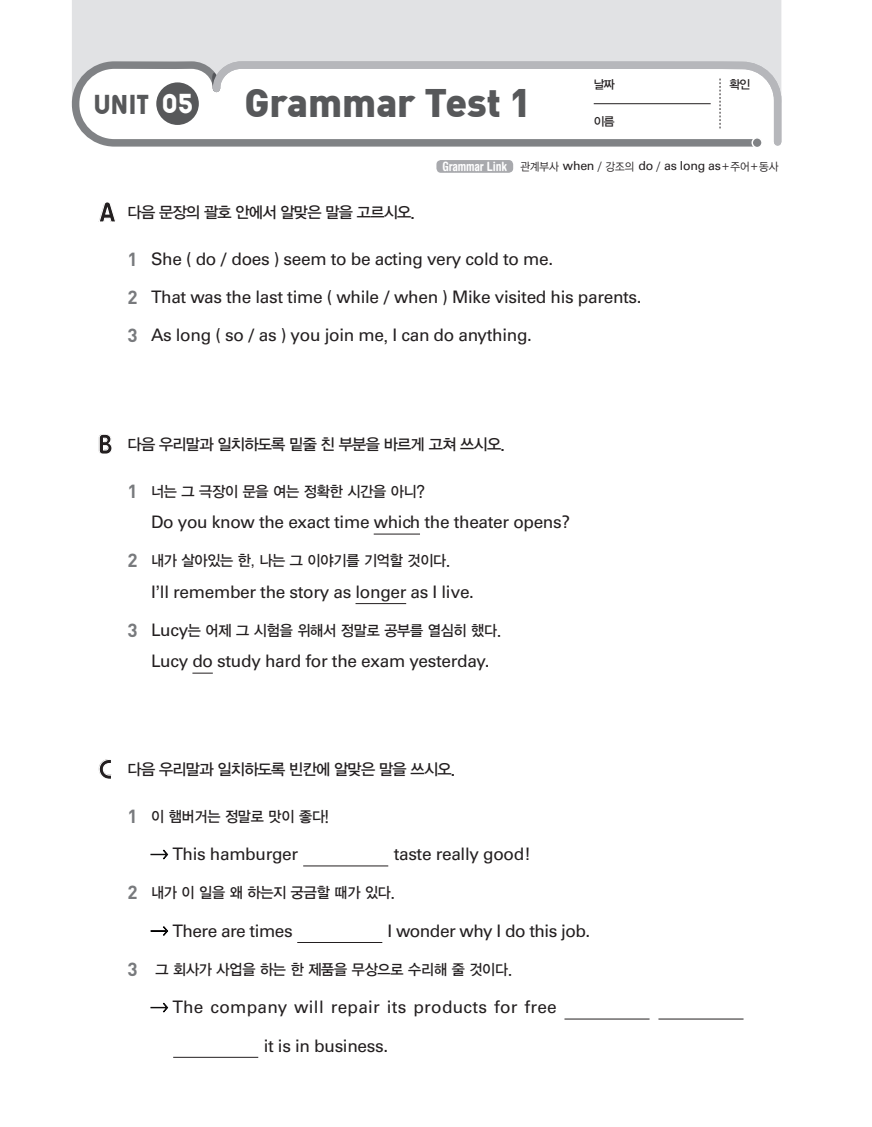
<style>
.page{position:relative;width:872px;height:1127px;background:#fff}
.page>*{position:absolute;margin:0;border:0;box-sizing:border-box;transform-origin:0 0}
.t1{font:39px "Dinbla";color:#57585a}
.t2{font:700 27px "Harry";color:#231f20}
.t3{font:700 26.1px "Harry";letter-spacing:.01em;color:#57585a}
.t4{font:17.25px "Univers LT Std";letter-spacing:-.02em;color:#231f20}
.t5{font:17.25px "Univers LT Std";letter-spacing:.015em;color:#231f20}
.t6{font:15.75px "YDVYGO13";letter-spacing:-.05em;color:#231f20}
.t7{font:15px "YDVYGO13";letter-spacing:-.015em;color:#231f20;scale:.95 1}
.t8{font:12px "YDVYGO13";color:#231f20}
.t9{font:11.25px "YDVYGO12";letter-spacing:-.005em;color:#231f20;scale:.93 1}
.s1{color:#fff}
.s2{font-family:"Helvetica Rounded LT Std";font-weight:700;font-stretch:condensed;font-size:12.75px;color:#fff}
.s3{font-family:"Univers LT Std";font-size:12.3px}
.s4{font-family:"DIN";font-weight:700;font-size:18.75px;color:#787a7d}
.s5{font-family:"YDVYGO13";font-size:15px}
.s6{font-family:"Helvetica Neue"}
.s7{font-family:"Univers LT Std";font-size:17.25px}
</style>
<div class="page">
<hr style="left:374px;top:534px;width:46px;height:1px;background:#231f20">
<hr style="left:355px;top:603px;width:51px;height:1px;background:#231f20">
<svg style="left:192px;top:673px;width:21px;height:1px"></svg>
<hr style="left:303px;top:866px;width:85px;height:1px;background:#231f20">
<hr style="left:297px;top:942px;width:85px;height:1px;background:#231f20">
<hr style="left:564px;top:1019px;width:85px;height:1px;background:#231f20">
<hr style="left:658px;top:1019px;width:85px;height:1px;background:#231f20">
<hr style="left:173px;top:1057px;width:85px;height:1px;background:#231f20">
<div style="left:436px;top:160px;width:77px;height:13px;background:#a8a9ad;border-radius:4px"></div>
<div style="left:72px;top:0;width:709px;height:58px;background:#e1e2e4"></div>
<svg style="left:71px;top:58px;width:138px;height:89px"></svg>
<svg style="left:209px;top:58px;width:573px;height:89px"></svg>
<div style="left:752px;top:138px;width:10px;height:10px;background:#808285;border-radius:50%"></div>
<div style="left:751px;top:137px;width:11px;height:11px;border:2px solid #fff;border-radius:50%"></div>
<div style="left:156px;top:82px;width:43px;height:43px;background:#57585a;border-radius:50%"></div>
<svg style="left:719px;top:79px;width:1px;height:49px"></svg>
<hr style="left:594px;top:103px;width:116px;height:1px;background:#231f20">
<svg style="left:150px;top:849px;width:18px;height:10px"></svg>
<svg style="left:150px;top:926px;width:18px;height:10px"></svg>
<svg style="left:150px;top:1002px;width:18px;height:11px"></svg>
<h3 class="t3" style="left:94px;top:86px;width:101px">UNIT <span class="s1">05</span></h3>
<h1 class="t1" style="left:244px;top:76px;width:288px">Grammar Test 1</h1>
<p class="t8" style="left:594px;top:78px;width:23px">날짜</p>
<p class="t8" style="left:594px;top:114px;width:23px">이름</p>
<p class="t8" style="left:729px;top:78px;width:23px">확인</p>
<h2 class="t2" style="left:98px;top:194px;width:21px">A</h2>
<p class="t9" style="left:442px;top:160px;width:363px"><span class="s2">Grammar Link</span> 관계부사 <span class="s3">when</span> / 강조의 <span class="s3">do</span> / <span class="s3">as long as</span>＋주어＋동사</p>
<p class="t6" style="left:128px;top:203px;width:289px">다음 문장의 괄호 안에서 알맞은 말을 고르시오.</p>
<p class="t4" style="left:128px;top:248px;width:427px"><span class="s4">1</span> She ( do <span class="s5">/</span> does ) seem to be acting very cold to me.</p>
<p class="t4" style="left:128px;top:287px;width:515px"><span class="s4">2</span> That was the last time ( while <span class="s5">/</span> when ) Mike visited his parents.</p>
<p class="t4" style="left:128px;top:325px;width:406px"><span class="s4">3</span> As long ( so <span class="s5">/</span> as ) you join me<span class="s6">,</span> I can do anything.</p>
<h2 class="t2" style="left:98px;top:426px;width:17px">B</h2>
<p class="t6" style="left:128px;top:435px;width:379px">다음 우리말과 일치하도록 밑줄 친 부분을 바르게 고쳐 쓰시오.</p>
<p class="t7" style="left:128px;top:482px;width:315px"><span class="s4">1</span> 너는 그 극장이 문을 여는 정확한 시간을 아니?</p>
<p class="t4" style="left:151px;top:512px;width:420px">Do you know the exact time which the theater opens?</p>
<p class="t7" style="left:128px;top:552px;width:341px"><span class="s4">2</span> 내가 살아있는 한<span class="s6">,</span> 나는 그 이야기를 기억할 것이다.</p>
<p class="t4" style="left:151px;top:581px;width:324px">I<span class="s6">’</span>ll remember the story as longer as I live.</p>
<p class="t7" style="left:128px;top:621px;width:395px"><span class="s4">3</span> <span class="s7">Lucy</span>는 어제 그 시험을 위해서 정말로 공부를 열심히 했다.</p>
<p class="t4" style="left:151px;top:651px;width:340px">Lucy do study hard for the exam yesterday.</p>
<h2 class="t2" style="left:98px;top:751px;width:17px">C</h2>
<p class="t6" style="left:128px;top:760px;width:329px">다음 우리말과 일치하도록 빈칸에 알맞은 말을 쓰시오.</p>
<p class="t7" style="left:128px;top:807px;width:213px"><span class="s4">1</span> 이 햄버거는 정말로 맛이 좋다!</p>
<p class="t4" style="left:172px;top:844px;width:127px">This hamburger</p>
<p class="t4" style="left:394px;top:844px;width:138px">taste really good!</p>
<p class="t7" style="left:128px;top:884px;width:283px"><span class="s4">2</span> 내가 이 일을 왜 하는지 궁금할 때가 있다.</p>
<p class="t4" style="left:172px;top:920px;width:122px">There are times</p>
<p class="t4" style="left:387px;top:920px;width:204px">I wonder why I do this job.</p>
<p class="t7" style="left:128px;top:960px;width:406px"><span class="s4">3</span> 그 회사가 사업을 하는 한 제품을 무상으로 수리해 줄 것이다.</p>
<p class="t5" style="left:172px;top:997px;width:386px">The company will repair its products for free</p>
<p class="t4" style="left:264px;top:1035px;width:126px">it is in business.</p>
</div>
